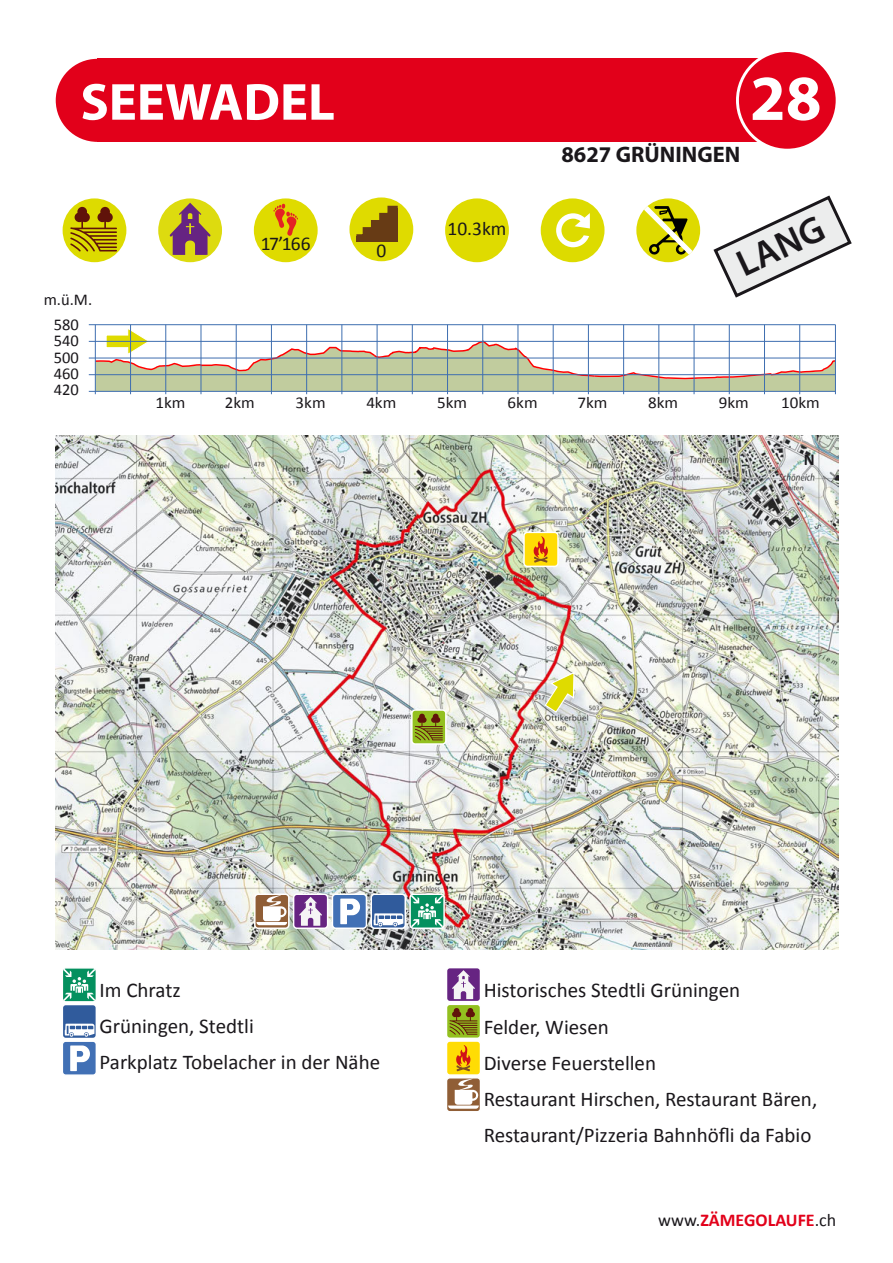
<style>
.page{position:relative;width:893px;height:1263px;background:#fff}
.page>*{position:absolute;margin:0;border:0;box-sizing:border-box;transform-origin:0 0}
.t1{font:700 64.5px "Myriad Pro";color:#fff}
.t2{font:700 52.5px "Myriad Pro";color:#fff}
.t3{font:600 37.35px "Myriad Pro";color:#1a171b}
.t4{font:700 22.5px "Myriad Pro";color:#1a171b}
.t5{font:21px/36.3px "Calibri";color:#1a171b}
.t6{font:19.5px "Calibri";color:#1a171b}
.t7{font:700 18px "Calibri";color:#e2001a}
.t8{font:700 16.65px "Calibri";color:#1a171b}
.t9{font:16.5px/16px "Calibri";color:#1a171b}
.s1{font-weight:400;color:#1a171b}
</style>
<div class="page">
<img style="left:55px;top:436px;width:783px;height:513px">
<svg style="left:544px;top:671px;width:31px;height:43px"></svg>
<div style="left:409px;top:893px;width:36px;height:36px;border:2px solid #fff;border-radius:3px"></div>
<svg style="left:411px;top:895px;width:32px;height:32px"></svg>
<div style="left:62px;top:967px;width:35px;height:35px;border:2px solid #fff;border-radius:3px"></div>
<svg style="left:63px;top:969px;width:32px;height:32px"></svg>
<div style="left:446px;top:1077px;width:35px;height:35px;border:2px solid #fff;border-radius:3px"></div>
<svg style="left:448px;top:1078px;width:31px;height:31px"></svg>
<svg style="left:255px;top:894px;width:34px;height:34px"></svg>
<div style="left:254px;top:893px;width:36px;height:36px;border:2px solid #fff;border-radius:3px"></div>
<svg style="left:256px;top:895px;width:31px;height:30px"></svg>
<div style="left:62px;top:1041px;width:34px;height:34px;background:#4170b5;border-radius:3px"></div>
<div style="left:62px;top:1040px;width:35px;height:36px;border:2px solid #fff;border-radius:3px"></div>
<svg style="left:70px;top:1045px;width:20px;height:26px"></svg>
<div style="left:332px;top:894px;width:34px;height:34px;background:#4170b5;border-radius:3px"></div>
<div style="left:332px;top:893px;width:35px;height:36px;border:2px solid #fff;border-radius:3px"></div>
<svg style="left:340px;top:898px;width:20px;height:26px"></svg>
<div style="left:62px;top:1004px;width:34px;height:34px;background:#305b9c;border-radius:3px"></div>
<div style="left:62px;top:1004px;width:35px;height:35px;border:2px solid #fff;border-radius:3px"></div>
<svg style="left:65px;top:1023px;width:30px;height:14px"></svg>
<div style="left:371px;top:894px;width:34px;height:34px;background:#305b9c;border-radius:3px"></div>
<div style="left:370px;top:893px;width:36px;height:36px;border:2px solid #fff;border-radius:3px"></div>
<svg style="left:374px;top:913px;width:29px;height:13px"></svg>
<div style="left:446px;top:1041px;width:34px;height:34px;background:#ffdc04;border-radius:3px"></div>
<div style="left:446px;top:1040px;width:35px;height:36px;border:2px solid #fff;border-radius:3px"></div>
<svg style="left:456px;top:1045px;width:15px;height:26px"></svg>
<div style="left:524px;top:532px;width:34px;height:34px;background:#ffdc04;border-radius:3px"></div>
<div style="left:523px;top:532px;width:36px;height:35px;border:2px solid #fff;border-radius:3px"></div>
<svg style="left:533px;top:536px;width:15px;height:27px"></svg>
<div style="left:446px;top:967px;width:34px;height:35px;background:#662482;border-radius:3px"></div>
<div style="left:446px;top:967px;width:35px;height:35px;border:2px solid #fff;border-radius:3px"></div>
<svg style="left:452px;top:970px;width:23px;height:29px"></svg>
<div style="left:294px;top:894px;width:34px;height:34px;background:#662482;border-radius:3px"></div>
<div style="left:293px;top:893px;width:35px;height:36px;border:2px solid #fff;border-radius:3px"></div>
<svg style="left:299px;top:897px;width:23px;height:29px"></svg>
<div style="left:446px;top:1004px;width:34px;height:34px;background:#93c01f;border-radius:3px"></div>
<div style="left:446px;top:1003px;width:35px;height:36px;border:2px solid #fff;border-radius:3px"></div>
<svg style="left:449px;top:1008px;width:28px;height:27px"></svg>
<div style="left:412px;top:710px;width:34px;height:34px;background:#93c01f;border-radius:3px"></div>
<div style="left:411px;top:709px;width:36px;height:36px;border:2px solid #fff;border-radius:3px"></div>
<svg style="left:415px;top:714px;width:28px;height:26px"></svg>
<div style="left:445px;top:198px;width:64px;height:64px;background:#dfdb00;border-radius:50%"></div>
<div style="left:254px;top:198px;width:64px;height:64px;background:#dfdb00;border-radius:50%"></div>
<svg style="left:273px;top:203px;width:25px;height:33px"></svg>
<div style="left:349px;top:197px;width:64px;height:64px;background:#dfdb00;border-radius:50%"></div>
<svg style="left:352px;top:204px;width:50px;height:32px"></svg>
<div style="left:356px;top:236px;width:42px;height:6px;background:#673b15"></div>
<div style="left:366px;top:230px;width:32px;height:6px;background:#673b15"></div>
<div style="left:374px;top:223px;width:24px;height:8px;background:#673b15"></div>
<div style="left:382px;top:215px;width:16px;height:9px;background:#673b15"></div>
<div style="left:389px;top:208px;width:9px;height:8px;background:#673b15"></div>
<div style="left:636px;top:198px;width:64px;height:64px;background:#deda00;border-radius:50%"></div>
<svg style="left:644px;top:206px;width:48px;height:49px"></svg>
<div style="left:541px;top:198px;width:63px;height:64px;background:#dddb00;border-radius:50%"></div>
<svg style="left:556px;top:213px;width:34px;height:34px"></svg>
<div style="left:158px;top:198px;width:64px;height:64px;background:#dddb0f;border-radius:50%"></div>
<svg style="left:170px;top:203px;width:41px;height:52px"></svg>
<div style="left:63px;top:198px;width:63px;height:64px;background:#dddb00;border-radius:50%"></div>
<svg style="left:70px;top:207px;width:47px;height:45px"></svg>
<svg style="left:94px;top:326px;width:741px;height:65px"></svg>
<hr style="left:89px;top:391px;width:746px;height:1px;background:#3e6eb0">
<hr style="left:89px;top:374px;width:746px;height:1px;background:#3e6eb0">
<hr style="left:89px;top:358px;width:746px;height:1px;background:#3e6eb0">
<hr style="left:95px;top:325px;width:1px;height:69px;background:#3e6eb0">
<hr style="left:236px;top:325px;width:1px;height:69px;background:#3e6eb0">
<hr style="left:89px;top:341px;width:746px;height:1px;background:#3e6eb0">
<hr style="left:89px;top:324px;width:746px;height:1px;background:#3e6eb0">
<hr style="left:377px;top:325px;width:1px;height:69px;background:#3e6eb0">
<hr style="left:166px;top:325px;width:1px;height:69px;background:#3e6eb0">
<hr style="left:306px;top:325px;width:1px;height:69px;background:#3e6eb0">
<hr style="left:447px;top:325px;width:1px;height:69px;background:#3e6eb0">
<hr style="left:130px;top:325px;width:1px;height:69px;background:#3e6eb0">
<hr style="left:271px;top:325px;width:1px;height:69px;background:#3e6eb0">
<hr style="left:201px;top:325px;width:1px;height:69px;background:#3e6eb0">
<hr style="left:482px;top:325px;width:1px;height:69px;background:#3e6eb0">
<hr style="left:412px;top:325px;width:1px;height:69px;background:#3e6eb0">
<hr style="left:342px;top:325px;width:1px;height:69px;background:#3e6eb0">
<hr style="left:518px;top:325px;width:1px;height:69px;background:#3e6eb0">
<hr style="left:659px;top:325px;width:1px;height:69px;background:#3e6eb0">
<hr style="left:588px;top:325px;width:1px;height:69px;background:#3e6eb0">
<hr style="left:729px;top:325px;width:1px;height:69px;background:#3e6eb0">
<hr style="left:553px;top:325px;width:1px;height:69px;background:#3e6eb0">
<hr style="left:694px;top:325px;width:1px;height:69px;background:#3e6eb0">
<hr style="left:623px;top:325px;width:1px;height:69px;background:#3e6eb0">
<hr style="left:835px;top:325px;width:1px;height:69px;background:#3e6eb0">
<hr style="left:764px;top:325px;width:1px;height:69px;background:#3e6eb0">
<hr style="left:799px;top:325px;width:1px;height:69px;background:#3e6eb0">
<div style="left:56px;top:59px;width:83px;height:83px;background:#e2001a;border-radius:50%"></div>
<div style="left:97px;top:59px;width:685px;height:83px;background:#e2001a"></div>
<div style="left:737px;top:51px;width:100px;height:99px;background:#e2001a;border-radius:50%"></div>
<div style="left:736px;top:49px;width:103px;height:103px;border:3px solid #fff;border-radius:50%"></div>
<svg style="left:713px;top:195px;width:139px;height:103px"></svg>
<h2 class="t2" style="left:80px;top:68px;width:256px">SEEWADEL</h2>
<h1 class="t1" style="left:750px;top:56px;width:73px">28</h1>
<p class="t4" style="left:561px;top:140px;width:180px">8627 GRÜNINGEN</p>
<p class="t9" style="left:44px;top:291px;width:50px">m.ü.M.</p>
<p class="t9" style="left:54px;top:316px;width:27px">580</p>
<p class="t9" style="left:54px;top:332px;width:27px">540</p>
<p class="t9" style="left:54px;top:349px;width:27px">500</p>
<p class="t9" style="left:54px;top:365px;width:27px">460<br>420</p>
<p class="t6" style="left:261px;top:230px;width:51px">17’166</p>
<p class="t6" style="left:376px;top:237px;width:11px">0</p>
<p class="t6" style="left:447px;top:215px;width:61px">10.3km</p>
<h3 class="t3" style="left:729px;top:244px;width:94px;rotate:-25deg">LANG</h3>
<p class="t9" style="left:155px;top:394px;width:31px">1km</p>
<p class="t9" style="left:225px;top:394px;width:31px">2km</p>
<p class="t9" style="left:296px;top:394px;width:31px">3km</p>
<p class="t9" style="left:366px;top:394px;width:31px">4km</p>
<p class="t9" style="left:437px;top:394px;width:31px">5km</p>
<p class="t9" style="left:508px;top:394px;width:31px">6km</p>
<p class="t9" style="left:577px;top:394px;width:31px">7km</p>
<p class="t9" style="left:648px;top:394px;width:31px">8km</p>
<p class="t9" style="left:719px;top:394px;width:31px">9km</p>
<p class="t9" style="left:781px;top:394px;width:40px">10km</p>
<p class="t8" style="left:804px;top:448px;width:12px">N</p>
<p class="t5" style="left:100px;top:971px;width:282px">Im Chratz<br>Grüningen, Stedtli<br>Parkplatz Tobelacher in der Nähe</p>
<p class="t5" style="left:484px;top:971px;width:335px">Historisches Stedtli Grüningen<br>Felder, Wiesen<br>Diverse Feuerstellen<br>Restaurant Hirschen, Restaurant Bären,<br>Restaurant/Pizzeria Bahnhöfli da Fabio</p>
<p class="t7" style="left:658px;top:1207px;width:180px"><span class="s1">www.</span>ZÄMEGOLAUFE<span class="s1">.ch</span></p>
</div>
